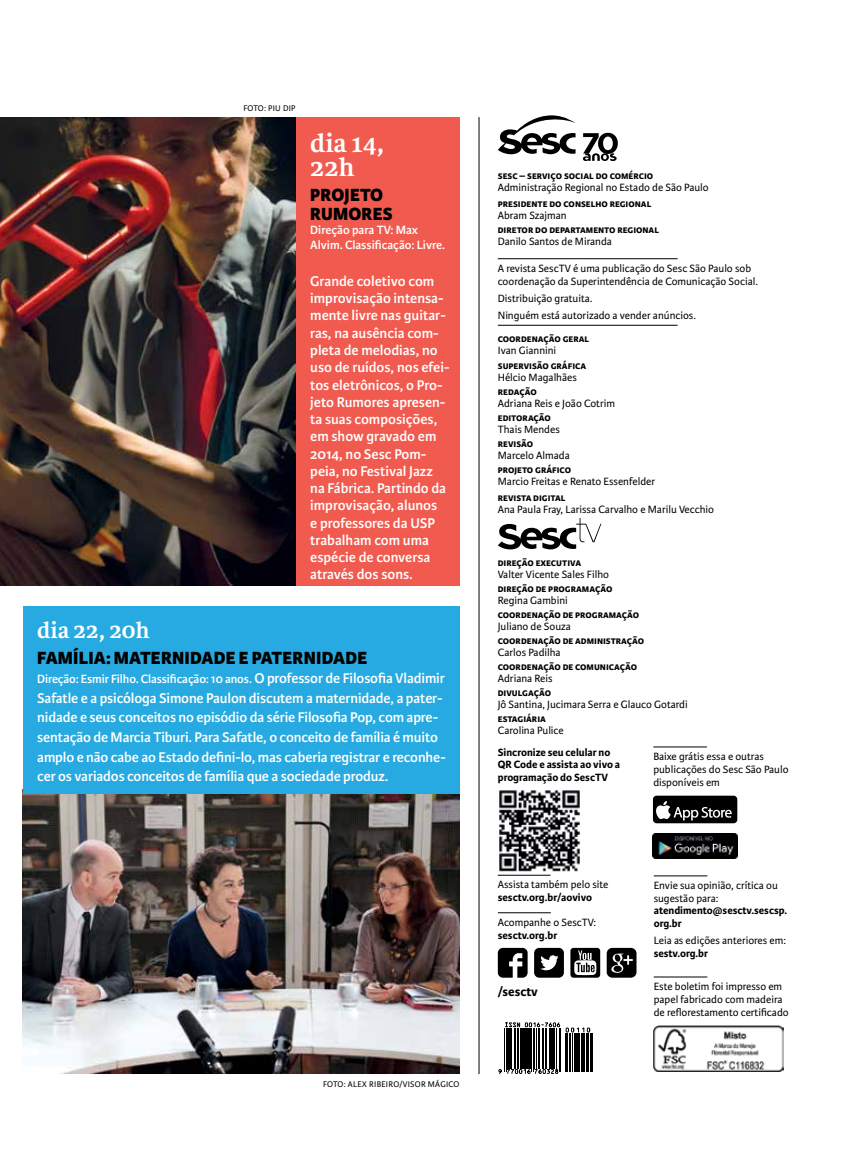
<style>
.page{position:relative;width:851px;height:1149px;background:#fff}
.page>*{position:absolute;margin:0;border:0;box-sizing:border-box;transform-origin:0 0}
.t1{font:700 27.3px/23.9px "Karmina";color:#fff}
.t2{font:700 24px "Karmina";color:#fff}
.t3{font:800 18.75px/18.8px "Karmina Sans";letter-spacing:.01em;color:#000}
.t4{font:600 15px/17.2px "Karmina Sans";letter-spacing:-.01em;color:#fff}
.t5{font:700 13.5px "Karmina Sans";color:#000}
.t6{font:600 12.75px/15.5px "Karmina Sans";letter-spacing:-.01em;color:#fff}
.t7{font:11.25px/12.8px "Karmina Sans";color:#000}
.t8{font:700 11.25px/12.8px "Karmina Sans";color:#000}
.t9{font:8.7px "Karmina Sans";letter-spacing:.03em;color:#000}
.s1{font-size:15px}
</style>
<div class="page">
<img style="left:23px;top:793px;width:436px;height:280px">
<img style="left:0;top:117px;width:296px;height:468px">
<div style="left:296px;top:117px;width:163px;height:468px;background:#f15b4f"></div>
<div style="left:23px;top:605px;width:436px;height:188px;background:#27aae1"></div>
<hr style="left:478px;top:117px;width:1px;height:956px;background:#000">
<svg style="left:583px;top:133px;width:34px;height:28px"></svg>
<svg style="left:498px;top:115px;width:77px;height:39px"></svg>
<svg style="left:498px;top:518px;width:103px;height:31px"></svg>
<hr style="left:497px;top:258px;width:180px;height:1px;background:#000">
<hr style="left:497px;top:325px;width:180px;height:1px;background:#000">
<hr style="left:497px;top:874px;width:53px;height:1px;background:#000">
<hr style="left:497px;top:912px;width:53px;height:1px;background:#000">
<svg style="left:497px;top:947px;width:30px;height:30px"></svg>
<svg style="left:534px;top:947px;width:30px;height:30px"></svg>
<svg style="left:570px;top:947px;width:30px;height:30px"></svg>
<svg style="left:606px;top:947px;width:30px;height:30px"></svg>
<div style="left:652px;top:795px;width:85px;height:28px;background:#000;border-radius:4px"></div>
<svg style="left:656px;top:801px;width:75px;height:19px"></svg>
<hr style="left:653px;top:746px;width:53px;height:1px;background:#000">
<img style="left:653px;top:1025px;width:130px;height:45px">
<hr style="left:653px;top:875px;width:54px;height:1px;background:#000">
<hr style="left:653px;top:976px;width:54px;height:1px;background:#000">
<img style="left:499px;top:790px;width:81px;height:81px">
<img style="left:652px;top:833px;width:85px;height:24px">
<svg style="left:590px;top:1028px;width:3px;height:44px"></svg>
<hr style="left:590px;top:1032px;width:1px;height:39px;background:#000">
<hr style="left:591px;top:1032px;width:1px;height:39px;background:#000">
<svg style="left:498px;top:1022px;width:92px;height:51px"></svg>
<p class="t9" style="left:243px;top:103px;width:54px">FOTO: PIU DIP</p>
<h1 class="t1" style="left:310px;top:132px;width:76px">dia 14,<br>22h</h1>
<h3 class="t3" style="left:310px;top:186px;width:84px">PROJETO<br>RUMORES</h3>
<p class="t6" style="left:310px;top:222px;width:136px">Direção para TV: Max<br>Alvim. Classificação: Livre.</p>
<p class="t4" style="left:310px;top:272px;width:141px">Grande coletivo com improvisação intensa&shy;mente livre nas guitar&shy;ras, na ausência com&shy;pleta de melodias, no uso de ruídos, nos efei&shy;tos eletrônicos, o Pro&shy;jeto Rumores apresen&shy;ta suas composições, em show gravado em<br>2014, no Sesc Pom&shy;peia, no Festival Jazz na Fábrica. Partindo da improvisação, alunos<br>e professores da USP trabalham com uma espécie de conversa através dos sons.</p>
<h2 class="t2" style="left:37px;top:616px;width:114px">dia 22, 20h</h2>
<h3 class="t3" style="left:37px;top:648px;width:331px">FAMÍLIA: MATERNIDADE E PATERNIDADE</h3>
<p class="t6" style="left:37px;top:671px;width:409px">Direção: Esmir Filho. Classificação: 10 anos. <span class="s1">O professor de Filosofia Vladimir</span></p>
<p class="t4" style="left:37px;top:688px;width:410px;line-height:19.6px">Safatle e a psicóloga Simone Paulon discutem a maternidade, a pater&shy;nidade e seus conceitos no episódio da série Filosofia Pop, com apre&shy;sentação de Marcia Tiburi. Para Safatle, o conceito de família é muito amplo e não cabe ao Estado defini-lo, mas caberia registrar e reconhe&shy;cer os variados conceitos de família que a sociedade produz.</p>
<p class="t9" style="left:323px;top:1079px;width:138px">FOTO: ALEX RIBEIRO/VISOR MÁGICO</p>
<p class="t8" style="left:497px;top:169px;width:157px">Sesc – Serviço Social do Comércio</p>
<p class="t7" style="left:497px;top:181px;width:212px">Administração Regional no Estado de São Paulo</p>
<p class="t8" style="left:497px;top:197px;width:155px">Presidente do conselho Regional</p>
<p class="t7" style="left:497px;top:209px;width:70px">Abram Szajman</p>
<p class="t8" style="left:497px;top:223px;width:163px">Diretor do Departamento Regional</p>
<p class="t7" style="left:497px;top:235px;width:116px">Danilo Santos de Miranda</p>
<p class="t7" style="left:497px;top:262px;width:261px">A revista SescTV é uma publicação do Sesc São Paulo sob coordenação da Superintendência de Comunicação Social.</p>
<p class="t7" style="left:497px;top:289px;width:200px;line-height:17px">Distribuição gratuita.<br>Ninguém está autorizado a vender anúncios.</p>
<p class="t8" style="left:497px;top:332px;width:93px">Coordenação Geral</p>
<p class="t7" style="left:497px;top:344px;width:60px">Ivan Giannini</p>
<p class="t8" style="left:497px;top:358px;width:90px">Supervisão Gráfica</p>
<p class="t7" style="left:497px;top:370px;width:81px">Hélcio Magalhães</p>
<p class="t8" style="left:497px;top:384px;width:40px">Redação</p>
<p class="t7" style="left:497px;top:396px;width:119px">Adriana Reis e João Cotrim</p>
<p class="t8" style="left:497px;top:410px;width:55px">Editoração</p>
<p class="t7" style="left:497px;top:422px;width:63px">Thais Mendes</p>
<p class="t8" style="left:497px;top:436px;width:37px">Revisão</p>
<p class="t7" style="left:497px;top:448px;width:73px">Marcelo Almada</p>
<p class="t8" style="left:497px;top:462px;width:75px">projeto gráfico</p>
<p class="t7" style="left:497px;top:474px;width:159px">Marcio Freitas e Renato Essenfelder</p>
<p class="t8" style="left:497px;top:491px;width:69px">Revista Digital</p>
<p class="t7" style="left:497px;top:503px;width:218px">Ana Paula Fray, Larissa Carvalho e Marilu Vecchio</p>
<p class="t8" style="left:497px;top:555px;width:85px">Direção Executiva</p>
<p class="t7" style="left:497px;top:567px;width:113px">Valter Vicente Sales Filho</p>
<p class="t8" style="left:497px;top:581px;width:116px">Direção de Programação</p>
<p class="t7" style="left:497px;top:593px;width:72px">Regina Gambini</p>
<p class="t8" style="left:497px;top:607px;width:143px">Coordenação de Programação</p>
<p class="t7" style="left:497px;top:619px;width:75px">Juliano de Souza</p>
<p class="t8" style="left:497px;top:633px;width:148px">Coordenação de administração</p>
<p class="t7" style="left:497px;top:645px;width:64px">Carlos Padilha</p>
<p class="t8" style="left:497px;top:659px;width:141px">Coordenação de Comunicação</p>
<p class="t7" style="left:497px;top:671px;width:56px">Adriana Reis</p>
<p class="t8" style="left:497px;top:685px;width:55px">Divulgação</p>
<p class="t7" style="left:497px;top:697px;width:191px">Jô Santina, Jucimara Serra e Glauco Gotardi</p>
<p class="t8" style="left:497px;top:711px;width:50px">Estagiária</p>
<p class="t7" style="left:497px;top:723px;width:67px">Carolina Pulice</p>
<p class="t8" style="left:497px;top:745px;width:124px">Sincronize seu celular no<br>QR Code e assista ao vivo a programação do SescTV</p>
<p class="t7" style="left:653px;top:750px;width:137px">Baixe grátis essa e outras publicações do Sesc São Paulo disponíveis em</p>
<p class="t7" style="left:497px;top:878px;width:112px">Assista também pelo site</p>
<p class="t8" style="left:497px;top:890px;width:96px">sesctv.org.br/aovivo</p>
<p class="t7" style="left:497px;top:915px;width:100px">Acompanhe o SescTV:</p>
<p class="t8" style="left:497px;top:928px;width:61px">sesctv.org.br</p>
<p class="t5" style="left:497px;top:983px;width:42px">/sesctv</p>
<p class="t7" style="left:653px;top:878px;width:126px">Envie sua opinião, crítica ou sugestão para:</p>
<p class="t8" style="left:653px;top:904px;width:135px">atendimento@sesctv.sescsp. org.br</p>
<p class="t7" style="left:653px;top:934px;width:134px">Leia as edições anteriores em:</p>
<p class="t8" style="left:653px;top:946px;width:56px">sestv.org.br</p>
<p class="t7" style="left:653px;top:979px;width:136px">Este boletim foi impresso em papel fabricado com madeira de reflorestamento certificado</p>
</div>
